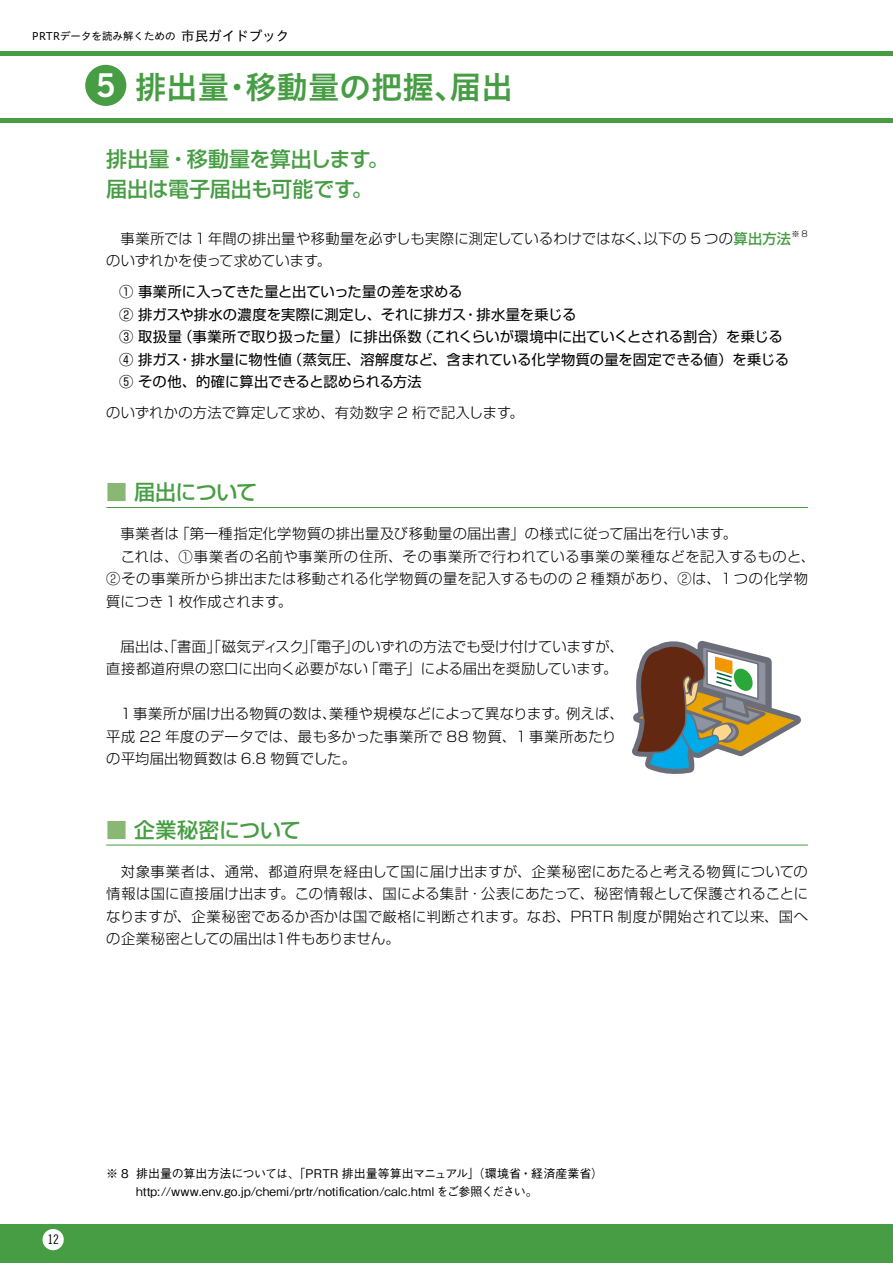
<style>
.page{position:relative;width:893px;height:1263px;background:#fff}
.page>*{position:absolute;margin:0;border:0;box-sizing:border-box;transform-origin:0 0}
.t1{font:31.5px "Hiragino UD Sans Std W6";color:#469d43}
.t2{font:500 21px/30px "Shin Go Pro";letter-spacing:-.015em;color:#469d43}
.t3{font:300 14.25px/22.5px "Shin Go Pro";letter-spacing:.02em;color:#000}
.t4{font:14.25px/22.5px "Shin Go Pro";letter-spacing:.005em;color:#000}
.t5{font:13.2px "Trade Gothic Cond Eighteen";color:#000}
.t6{font:500 12px/18px "Gothic BBB Pro";color:#000}
.t7{font:10.5px "Hiragino UD Sans Std W4";color:#000}
.t8{font:300 8.25px "Shin Go Pro";color:#000}
.s1{font-size:13.5px}
.s2{font-family:"Trade Gothic Bold Two";font-size:32.85px;color:#fff}
.s3{font-weight:500;color:#469d43}
.s4{color:#89b874}
</style>
<div class="page">
<div style="left:0;top:1225px;width:893px;height:38px;background:#469d43"></div>
<div style="left:43px;top:1229px;width:21px;height:21px;background:#fff;border-radius:50%"></div>
<hr style="left:0;top:51px;width:893px;height:4px;background:#469d43">
<div style="left:85px;top:65px;width:41px;height:41px;background:#469d43;border-radius:50%"></div>
<div style="left:0;top:118px;width:893px;height:5px;background:#469d43"></div>
<hr style="left:106px;top:507px;width:702px;height:1px;background:#469d43">
<hr style="left:106px;top:845px;width:702px;height:1px;background:#469d43">
<svg style="left:632px;top:640px;width:169px;height:134px"></svg>
<p class="t7" style="left:32px;top:28px;width:259px">PRTRデータを読み解くための <span class="s1">市民ガイドブック</span></p>
<h1 class="t1" style="left:96px;top:63px;width:419px"><span class="s2">5</span> 排出量・移動量の把握、届出</h1>
<h2 class="t2" style="left:106px;top:142px;width:284px">排出量・移動量を算出します。届出は電子届出も可能です。</h2>
<p class="t3" style="left:106px;top:225px;width:686px">　事業所では1年間の排出量や移動量を必ずしも実際に測定しているわけではなく、以下の 5 つの<span class="s3">算出方法</span></p>
<p class="t8" style="left:791px;top:227px;width:18px">※8</p>
<p class="t3" style="left:106px;top:248px;width:226px">のいずれかを使って求めています。</p>
<p class="t4" style="left:119px;top:279px;width:671px">① 事業所に入ってきた量と出ていった量の差を求める<br>② 排ガスや排水の濃度を実際に測定し、それに排ガス・排水量を乗じる<br>③ 取扱量（事業所で取り扱った量）に排出係数（これくらいが環境中に出ていくとされる割合）を乗じる④ 排ガス・排水量に物性値（蒸気圧、溶解度など、含まれている化学物質の量を固定できる値）を乗じる⑤ その他、的確に算出できると認められる方法</p>
<p class="t3" style="left:106px;top:400px;width:419px">のいずれかの方法で算定して求め、有効数字 2 桁で記入します。</p>
<h2 class="t2" style="left:106px;top:475px;width:152px"><span class="s4">■</span> 届出について</h2>
<p class="t3" style="left:106px;top:521px;width:710px">　事業者は「第一種指定化学物質の排出量及び移動量の届出書」の様式に従って届出を行います。<br>　これは、①事業者の名前や事業所の住所、その事業所で行われている事業の業種などを記入するものと、②その事業所から排出または移動される化学物質の量を記入するものの 2 種類があり、②は、1つの化学物質につき1 枚作成されます。</p>
<p class="t3" style="left:106px;top:633px;width:519px">　届出は、「書面」「磁気ディスク」「電子」のいずれの方法でも受け付けていますが、直接都道府県の窓口に出向く必要がない「電子」による届出を奨励しています。</p>
<p class="t3" style="left:106px;top:701px;width:519px">　1事業所が届け出る物質の数は、業種や規模などによって異なります。例えば、平成 22 年度のデータでは、最も多かった事業所で 88 物質、1 事業所あたりの平均届出物質数は 6.8 物質でした。</p>
<h2 class="t2" style="left:106px;top:812px;width:196px"><span class="s4">■</span> 企業秘密について</h2>
<p class="t3" style="left:106px;top:858px;width:703px;text-align:justify">　対象事業者は、通常、都道府県を経由して国に届け出ますが、企業秘密にあたると考える物質についての情報は国に直接届け出ます。この情報は、国による集計・公表にあたって、秘密情報として保護されることになりますが、企業秘密であるか否かは国で厳格に判断されます。なお、PRTR 制度が開始されて以来、国への企業秘密としての届出は１件もありません。</p>
<p class="t5" style="left:48px;top:1232px;width:13px">12</p>
<p class="t6" style="left:136px;top:1162px;width:469px;text-indent:-30px">※ 8 排出量の算出方法については、「PRTR 排出量等算出マニュアル」（環境省・経済産業省）http://www.env.go.jp/chemi/prtr/notification/calc.html をご参照ください。</p>
</div>
